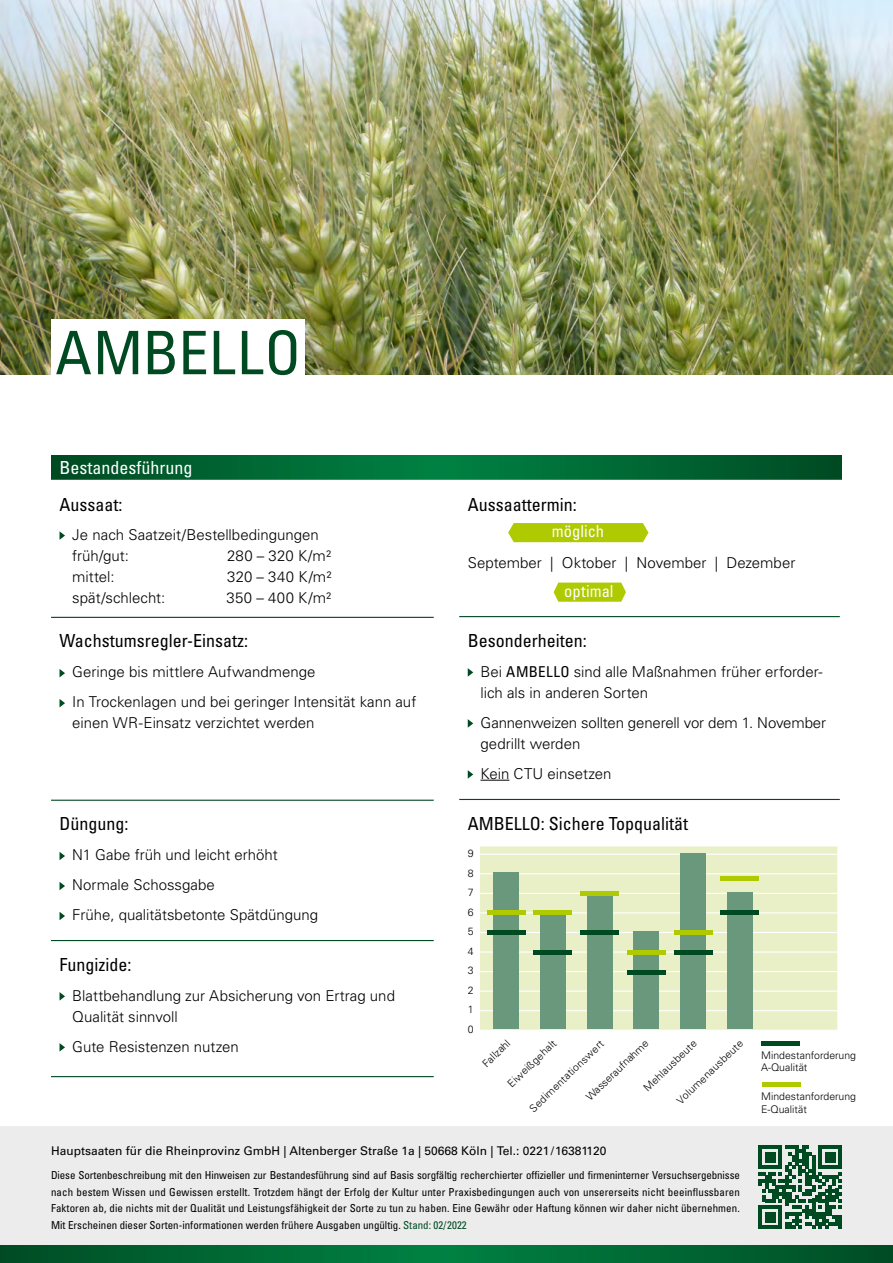
<style>
.page{position:relative;width:893px;height:1263px;background:#fff}
.page>*{position:absolute;margin:0;border:0;box-sizing:border-box;transform-origin:0 0}
.t1{font:condensed 60px "Univers LT Std";letter-spacing:.01em;color:#004a22}
.t2{font:condensed 18px "Univers LT Std";color:#000}
.t3{font:condensed 18px "Univers LT Std";color:#fff}
.t4{font:condensed 16.5px "Univers LT Std";color:#fff}
.t5{font:300 15px/21px "Univers LT Std";color:#000}
.t6{font:12px "Univers LT Std";color:#000}
.t7{font:condensed 10.95px/16.5px "Univers LT Std";color:#000;text-align:justify}
.t8{font:300 10.5px/19.5px "Univers LT Std";color:#000}
.s1{font-weight:400;font-stretch:condensed}
.s2{color:#004a22}
</style>
<div class="page">
<div style="left:480px;top:846px;width:357px;height:184px;background:#e9efc6"></div>
<hr style="left:480px;top:854px;width:357px;height:1px;background:#fff">
<hr style="left:480px;top:873px;width:357px;height:1px;background:#fff">
<hr style="left:480px;top:893px;width:357px;height:1px;background:#fff">
<hr style="left:480px;top:912px;width:357px;height:1px;background:#fff">
<hr style="left:480px;top:932px;width:357px;height:1px;background:#fff">
<hr style="left:480px;top:951px;width:357px;height:1px;background:#fff">
<hr style="left:480px;top:971px;width:357px;height:1px;background:#fff">
<hr style="left:480px;top:990px;width:357px;height:2px;background:#fff">
<hr style="left:480px;top:1010px;width:357px;height:1px;background:#fff">
<div style="left:0;top:1127px;width:893px;height:119px;background:#ececec"></div>
<svg style="left:0;top:1246px;width:893px;height:17px;background:#063"></svg>
<img style="left:0;top:0;width:893px;height:374px">
<div style="left:51px;top:319px;width:253px;height:55px;background:#fff"></div>
<hr style="left:51px;top:800px;width:383px;height:1px;background:#004a22">
<hr style="left:51px;top:940px;width:383px;height:1px;background:#004a22">
<hr style="left:51px;top:1076px;width:383px;height:1px;background:#004a22">
<hr style="left:51px;top:617px;width:383px;height:1px;background:#004a22">
<svg style="left:60px;top:531px;width:5px;height:9px"></svg>
<svg style="left:60px;top:669px;width:5px;height:8px"></svg>
<svg style="left:60px;top:699px;width:5px;height:8px"></svg>
<svg style="left:60px;top:852px;width:5px;height:8px"></svg>
<svg style="left:60px;top:882px;width:5px;height:8px"></svg>
<svg style="left:60px;top:912px;width:5px;height:8px"></svg>
<svg style="left:60px;top:992px;width:5px;height:8px"></svg>
<svg style="left:60px;top:1043px;width:5px;height:8px"></svg>
<hr style="left:459px;top:616px;width:381px;height:1px;background:#004a22">
<hr style="left:459px;top:799px;width:381px;height:1px;background:#004a22">
<svg style="left:480px;top:780px;width:29px;height:1px"></svg>
<svg style="left:468px;top:668px;width:5px;height:9px"></svg>
<svg style="left:468px;top:719px;width:5px;height:9px"></svg>
<svg style="left:468px;top:770px;width:5px;height:9px"></svg>
<svg style="left:508px;top:523px;width:140px;height:19px;background:#b2cc0a"></svg>
<svg style="left:554px;top:583px;width:72px;height:19px"></svg>
<svg style="left:51px;top:455px;width:791px;height:25px;background:#026734"></svg>
<div style="left:493px;top:873px;width:26px;height:156px;background:#69987c"></div>
<svg style="left:759px;top:1145px;width:83px;height:84px"></svg>
<hr style="left:839px;top:1215px;width:3px;height:14px;background:#004a22">
<div style="left:540px;top:912px;width:26px;height:117px;background:#69987c"></div>
<div style="left:587px;top:893px;width:25px;height:136px;background:#69987c"></div>
<div style="left:634px;top:931px;width:25px;height:98px;background:#69987c"></div>
<div style="left:680px;top:854px;width:26px;height:175px;background:#69987c"></div>
<div style="left:727px;top:893px;width:26px;height:136px;background:#69987c"></div>
<hr style="left:487px;top:911px;width:38px;height:4px;background:#afca00">
<hr style="left:534px;top:911px;width:38px;height:4px;background:#afca00">
<hr style="left:580px;top:891px;width:39px;height:4px;background:#afca00">
<hr style="left:627px;top:950px;width:38px;height:4px;background:#afca00">
<div style="left:674px;top:930px;width:38px;height:5px;background:#afca00"></div>
<hr style="left:721px;top:876px;width:38px;height:4px;background:#afca00">
<hr style="left:762px;top:1083px;width:38px;height:4px;background:#afca00">
<hr style="left:761px;top:1042px;width:38px;height:4px;background:#004a22">
<hr style="left:487px;top:931px;width:38px;height:4px;background:#004a22">
<div style="left:534px;top:950px;width:38px;height:5px;background:#004a22"></div>
<hr style="left:580px;top:930px;width:39px;height:4px;background:#004a22">
<hr style="left:627px;top:970px;width:38px;height:4px;background:#004a22">
<div style="left:674px;top:950px;width:38px;height:5px;background:#004a22"></div>
<hr style="left:721px;top:911px;width:38px;height:4px;background:#004a22">
<h1 class="t1" style="left:55px;top:315px;width:247px">AMBELLO</h1>
<p class="t3" style="left:60px;top:456px;width:134px">Bestandesführung</p>
<p class="t2" style="left:60px;top:493px;width:64px">Aussaat:</p>
<p class="t5" style="left:72px;top:524px;width:248px">Je nach Saatzeit/Bestellbedingungen früh/gut:</p>
<p class="t5" style="left:227px;top:545px;width:105px">280 – 320 K/m²</p>
<p class="t5" style="left:72px;top:566px;width:44px">mittel:</p>
<p class="t5" style="left:227px;top:566px;width:106px">320 – 340 K/m²</p>
<p class="t5" style="left:72px;top:587px;width:95px">spät/schlecht:</p>
<p class="t5" style="left:226px;top:587px;width:106px">350 – 400 K/m²</p>
<p class="t2" style="left:60px;top:630px;width:190px">Wachstumsregler-Einsatz:</p>
<p class="t5" style="left:72px;top:657px;width:346px;line-height:30px">Geringe bis mittlere Aufwandmenge<br>In Trockenlagen und bei geringer Intensität kann auf</p>
<p class="t5" style="left:72px;top:713px;width:244px">einen WR-Einsatz verzichtet werden</p>
<p class="t2" style="left:60px;top:812px;width:70px">Düngung:</p>
<p class="t5" style="left:72px;top:840px;width:247px;line-height:30px">N1 Gabe früh und leicht erhöht<br>Normale Schossgabe<br>Frühe, qualitätsbetonte Spätdüngung</p>
<p class="t2" style="left:60px;top:953px;width:73px">Fungizide:</p>
<p class="t5" style="left:72px;top:985px;width:324px">Blattbehandlung zur Absicherung von Ertrag und<br>Qualität sinnvoll</p>
<p class="t5" style="left:72px;top:1036px;width:168px">Gute Resistenzen nutzen</p>
<p class="t2" style="left:468px;top:493px;width:110px">Aussaattermin:</p>
<p class="t4" style="left:552px;top:521px;width:54px">möglich</p>
<p class="t5" style="left:468px;top:552px;width:329px">September | Oktober | November | Dezember</p>
<p class="t4" style="left:564px;top:581px;width:51px">optimal</p>
<p class="t2" style="left:468px;top:629px;width:120px">Besonderheiten:</p>
<p class="t5" style="left:480px;top:661px;width:344px">Bei <span class="s1">AMBELLO</span> sind alle Maßnahmen früher erforder&shy;lich als in anderen Sorten</p>
<p class="t5" style="left:480px;top:712px;width:347px">Gannenweizen sollten generell vor dem 1. November gedrillt werden</p>
<p class="t5" style="left:480px;top:763px;width:132px">Kein CTU einsetzen</p>
<p class="t2" style="left:468px;top:812px;width:222px">AMBELLO: Sichere Topqualität</p>
<p class="t8" style="left:468px;top:844px;width:7px;text-align:justify">9<br>8<br>7<br>6<br>5<br>4<br>3<br>2<br>1<br>0</p>
<p class="t8" style="left:477px;top:1058px;width:35px;rotate:-44deg">Fallzahl</p>
<p class="t8" style="left:524px;top:1103px;width:100px;rotate:-44deg">Sedimentationswert</p>
<p class="t8" style="left:502px;top:1078px;width:65px;rotate:-44deg">Eiweißgehalt</p>
<p class="t8" style="left:581px;top:1091px;width:83px;rotate:-44deg">Wasseraufnahme</p>
<p class="t8" style="left:761px;top:1049px;width:96px;line-height:12.6px">Mindestanforderung<br>A-Qualität</p>
<p class="t8" style="left:672px;top:1095px;width:89px;rotate:-44deg">Volumenausbeute</p>
<p class="t8" style="left:638px;top:1083px;width:71px;rotate:-44deg">Mehlausbeute</p>
<p class="t8" style="left:761px;top:1090px;width:96px;line-height:12.6px">Mindestanforderung<br>E-Qualität</p>
<p class="t6" style="left:51px;top:1144px;width:557px">Hauptsaaten für die Rheinprovinz GmbH | Altenberger Straße 1a | 50668 Köln | Tel.: 0221/16381120</p>
<p class="t7" style="left:51px;top:1167px;width:690px">Diese Sortenbeschreibung mit den Hinweisen zur Bestandesführung sind auf Basis sorgfältig recherchierter offizieller und firmeninterner Versuchsergebnisse nach bestem Wissen und Gewissen erstellt. Trotzdem hängt der Erfolg der Kultur unter Praxisbedingungen auch von unsererseits nicht beeinflussbaren Faktoren ab, die nichts mit der Qualität und Leistungsfähigkeit der Sorte zu tun zu haben. Eine Gewähr oder Haftung können wir daher nicht übernehmen.<br>Mit Erscheinen dieser Sorten-informationen werden frühere Ausgaben ungültig. <span class="s2">Stand: 02/2022</span></p>
</div>
